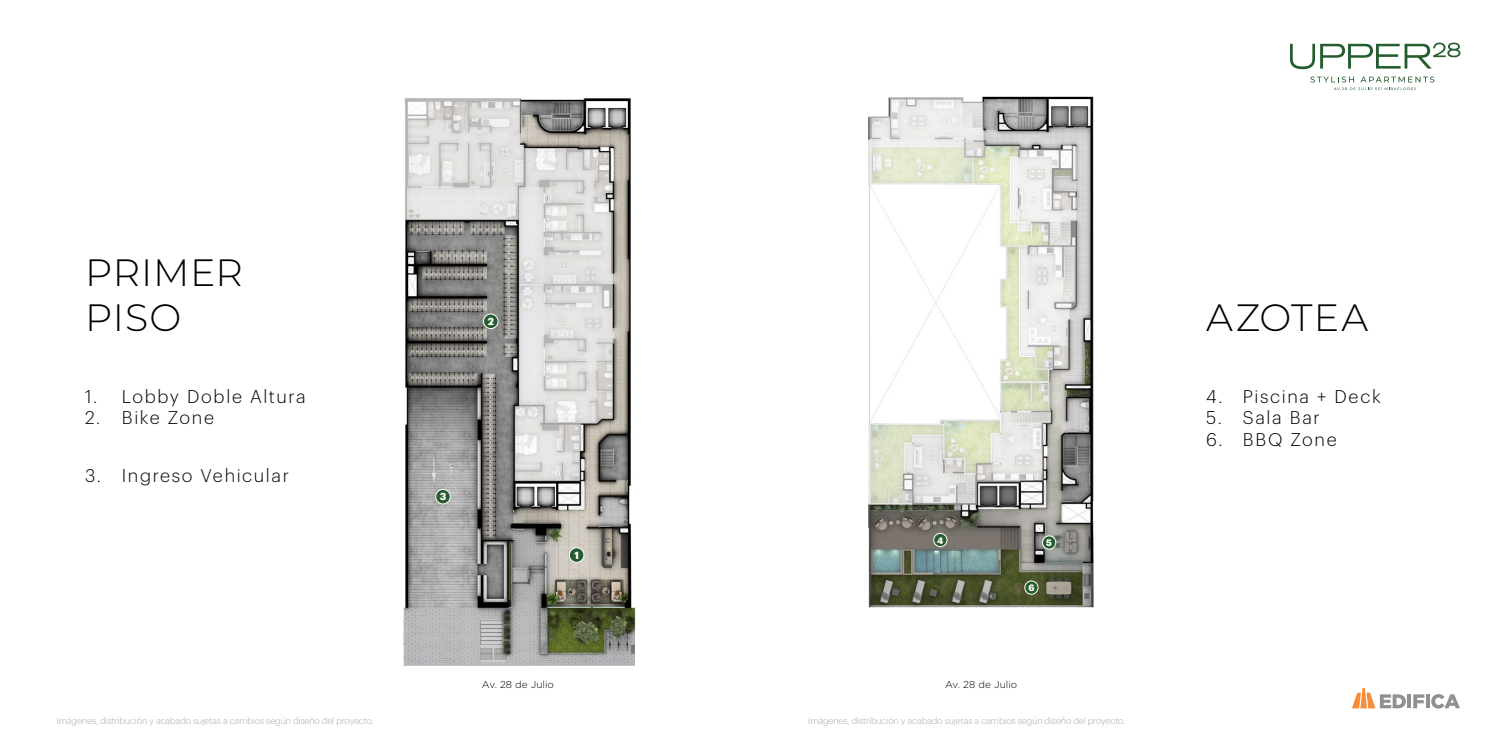
<style>
.page{position:relative;width:1503px;height:752px;background:#fff}
.page>*{position:absolute;margin:0;border:0;box-sizing:border-box;transform-origin:0 0}
.t1{font:300 38px/45.6px "Montserrat";letter-spacing:.02em;color:#000}
.t2{font:300 18px/21.6px "Graphik";letter-spacing:.09em;color:#000}
.t3{font:300 10px "Gotham";color:#000}
.t4{font:700 10px "Graphik";color:#fff}
.t5{font:700 9.1px "Graphik";color:#fff}
.t6{font:300 9px "Graphik";letter-spacing:-.01em;color:#abaaac}
</style>
<div class="page">
<hr style="left:1407px;top:694px;width:4px;height:14px;background:#8f9092">
<svg style="left:1413px;top:694px;width:11px;height:14px"></svg>
<svg style="left:1426px;top:694px;width:3px;height:14px"></svg>
<svg style="left:1431px;top:694px;width:28px;height:14px"></svg>
<svg style="left:1352px;top:688px;width:53px;height:20px"></svg>
<svg style="left:1310px;top:76px;width:124px;height:15px"></svg>
<svg style="left:1290px;top:43px;width:170px;height:26px"></svg>
<img style="left:403px;top:98px;width:233px;height:568px">
<div style="left:569px;top:547px;width:15px;height:15px;background:#275d2e;border-radius:50%"></div>
<div style="left:569px;top:547px;width:15px;height:15px;border:1px solid #fefefe;border-radius:50%"></div>
<div style="left:483px;top:314px;width:15px;height:14px;background:#275d2e;border-radius:50%"></div>
<div style="left:483px;top:313px;width:15px;height:16px;border:1px solid #fefefe;border-radius:50%"></div>
<div style="left:435px;top:489px;width:15px;height:14px;background:#275d2e;border-radius:50%"></div>
<div style="left:435px;top:488px;width:15px;height:16px;border:1px solid #fefefe;border-radius:50%"></div>
<img style="left:868px;top:96px;width:226px;height:512px">
<div style="left:1042px;top:535px;width:13px;height:14px;background:#275d2e;border-radius:50%"></div>
<div style="left:1042px;top:535px;width:14px;height:14px;border:1px solid #fefefe;border-radius:50%"></div>
<div style="left:933px;top:533px;width:14px;height:13px;background:#275d2e;border-radius:50%"></div>
<div style="left:933px;top:532px;width:14px;height:14px;border:1px solid #fefefe;border-radius:50%"></div>
<div style="left:1024px;top:580px;width:14px;height:14px;background:#275d2e;border-radius:50%"></div>
<div style="left:1024px;top:580px;width:14px;height:14px;border:1px solid #fefefe;border-radius:50%"></div>
<h1 class="t1" style="left:85px;top:248px;width:159px">PRIMER<br>PISO</h1>
<p class="t4" style="left:488px;top:313px;width:8px">2</p>
<h1 class="t1" style="left:1206px;top:293px;width:164px">AZOTEA</h1>
<h2 class="t2" style="left:122px;top:384px;width:185px">Lobby Doble Altura<br>Bike Zone</h2>
<h2 class="t2" style="left:1242px;top:384px;width:139px">Piscina + Deck<br>Sala Bar<br>BBQ Zone</h2>
<h2 class="t2" style="left:122px;top:462px;width:169px">Ingreso Vehicular</h2>
<h2 class="t2" style="left:85px;top:384px;width:17px">1.<br>2.</h2>
<h2 class="t2" style="left:1206px;top:384px;width:18px;text-align:justify">4.<br>5.<br>6.</h2>
<h2 class="t2" style="left:85px;top:462px;width:18px">3.</h2>
<p class="t4" style="left:440px;top:489px;width:8px">3</p>
<p class="t4" style="left:574px;top:547px;width:6px">1</p>
<p class="t3" style="left:482px;top:678px;width:74px">Av. 28 de Julio</p>
<p class="t5" style="left:937px;top:533px;width:8px">4</p>
<p class="t5" style="left:1046px;top:535px;width:7px">5</p>
<p class="t5" style="left:1028px;top:580px;width:8px">6</p>
<p class="t3" style="left:945px;top:678px;width:74px">Av. 28 de Julio</p>
<p class="t6" style="left:57px;top:713px;width:319px">Imágenes, distribución y acabado sujetas a cambios según diseño del proyecto.</p>
<p class="t6" style="left:808px;top:713px;width:319px">Imágenes, distribución y acabado sujetas a cambios según diseño del proyecto.</p>
</div>
